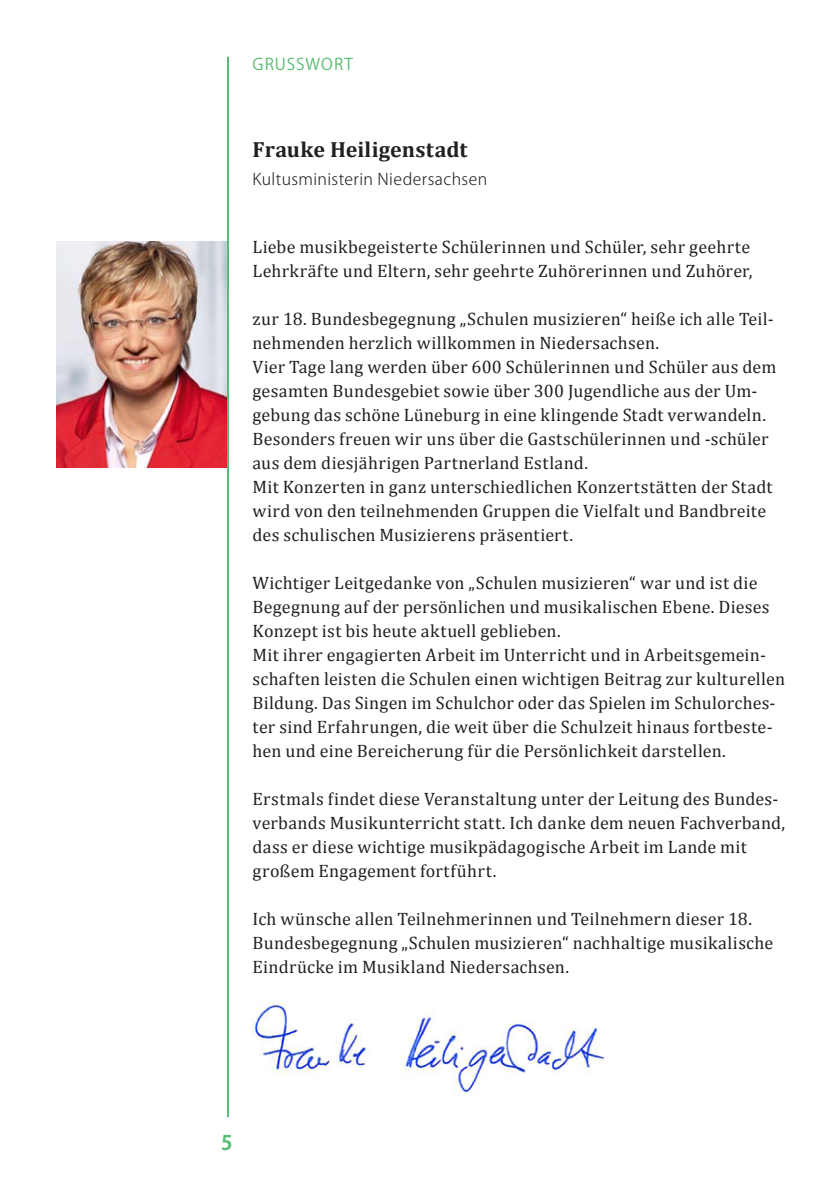
<style>
.page{position:relative;width:840px;height:1191px;background:#fff}
.page>*{position:absolute;margin:0;border:0;box-sizing:border-box;transform-origin:0 0}
.t1{font:700 22px "Cambria";letter-spacing:.01em;color:#231f20}
.t2{font:700 20px "Koz Go Pro";color:#57bc71}
.t3{font:18px/24px "Cambria";letter-spacing:.015em;color:#231f20}
.t4{font:300 16px "Koz Go Pro";letter-spacing:.025em;color:#231f20}
.t5{font:16px "Koz Go Pro";letter-spacing:.065em;color:#57bc71}
</style>
<div class="page">
<img style="left:57px;top:241px;width:170px;height:227px">
<hr style="left:227px;top:57px;width:2px;height:1060px;background:#57bc71">
<img style="left:252px;top:1001px;width:353px;height:92px">
<p class="t5" style="left:252px;top:53px;width:102px">GRUSSWORT</p>
<p class="t1" style="left:252px;top:134px;width:216px">Frauke Heiligenstadt</p>
<p class="t4" style="left:252px;top:169px;width:236px">Kultusministerin Niedersachsen</p>
<p class="t3" style="left:252px;top:235px;width:501px">Liebe musikbegeisterte Schülerinnen und Schüler, sehr geehrte<br>Lehrkräfte und Eltern, sehr geehrte Zuhörerinnen und Zuhörer,</p>
<p class="t3" style="left:252px;top:307px;width:525px">zur 18. Bundesbegegnung „Schulen musizieren“ heiße ich alle Teil&shy;nehmenden herzlich willkommen in Niedersachsen.<br>Vier Tage lang werden über 600 Schülerinnen und Schüler aus dem gesamten Bundesgebiet sowie über 300 Jugendliche aus der Um&shy;gebung das schöne Lüneburg in eine klingende Stadt verwandeln.<br>Besonders freuen wir uns über die Gastschülerinnen und -schüler aus dem diesjährigen Partnerland Estland.<br>Mit Konzerten in ganz unterschiedlichen Konzertstätten der Stadt wird von den teilnehmenden Gruppen die Vielfalt und Bandbreite des schulischen Musizierens präsentiert.</p>
<p class="t3" style="left:252px;top:571px;width:533px">Wichtiger Leitgedanke von „Schulen musizieren“ war und ist die Begegnung auf der persönlichen und musikalischen Ebene. Dieses Konzept ist bis heute aktuell geblieben.<br>Mit ihrer engagierten Arbeit im Unterricht und in Arbeitsgemein&shy;schaften leisten die Schulen einen wichtigen Beitrag zur kulturellen Bildung. Das Singen im Schulchor oder das Spielen im Schulorches&shy;ter sind Erfahrungen, die weit über die Schulzeit hinaus fortbeste&shy;hen und eine Bereicherung für die Persönlichkeit darstellen.</p>
<p class="t3" style="left:252px;top:787px;width:534px">Erstmals findet diese Veranstaltung unter der Leitung des Bundes&shy;verbands Musikunterricht statt. Ich danke dem neuen Fachverband, dass er diese wichtige musikpädagogische Arbeit im Lande mit großem Engagement fortführt.</p>
<p class="t3" style="left:252px;top:907px;width:522px">Ich wünsche allen Teilnehmerinnen und Teilnehmern dieser 18.<br>Bundesbegegnung „Schulen musizieren“ nachhaltige musikalische<br>Eindrücke im Musikland Niedersachsen.</p>
<p class="t2" style="left:221px;top:1130px;width:13px">5</p>
</div>
